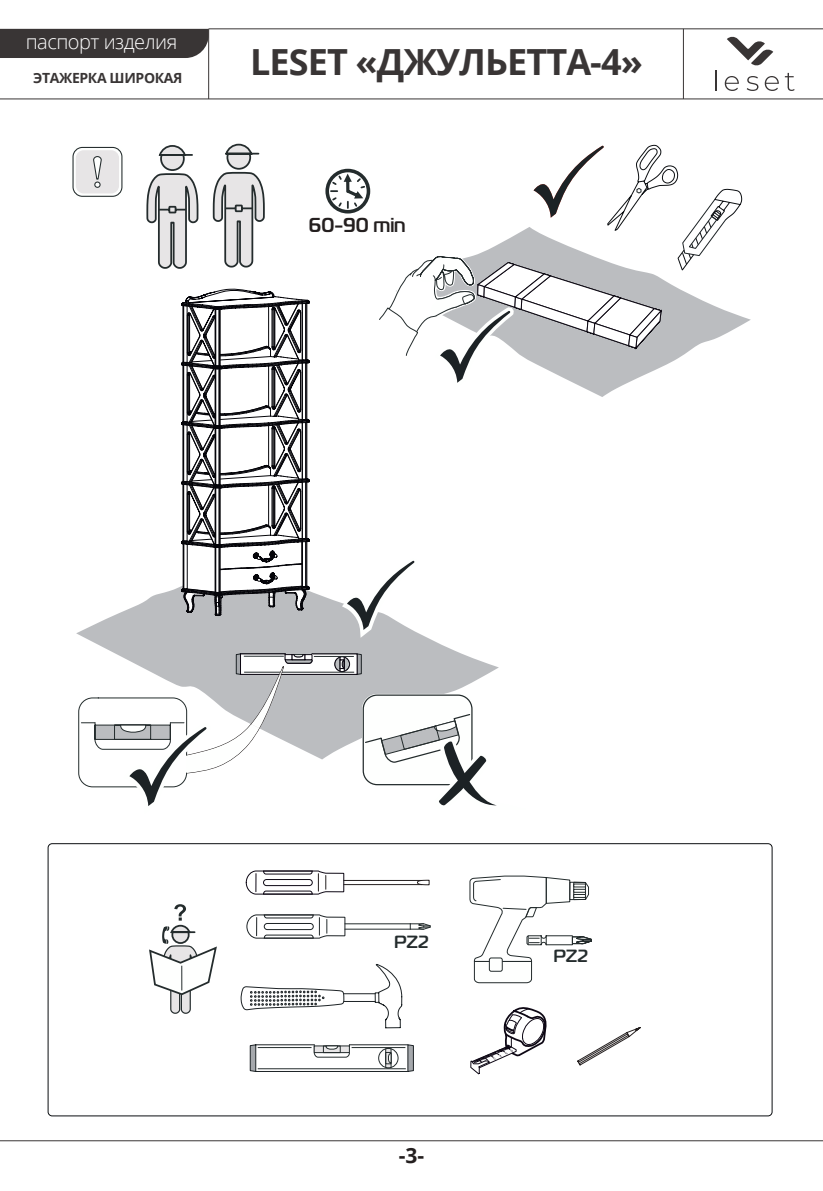
<style>
.page{position:relative;width:823px;height:1191px;background:#fff}
.page>*{position:absolute;margin:0;border:0;box-sizing:border-box;transform-origin:0 0}
.t1{font:700 36px "Open Sans";letter-spacing:-.025em;color:#393535}
.t2{font:700 21px "Open Sans";color:#241f1f}
.t3{font:700 20.2px "Magistral C";color:#241f1f}
.t4{font:300 20px "Open Sans";letter-spacing:-.025em;color:#fff}
.t5{font:700 17.6px "Magistral C";color:#242c2d}
.t6{font:700 14px "Open Sans";letter-spacing:-.025em;color:#393535}
</style>
<div class="page">
<hr style="left:0;top:1140px;width:822px;height:1px;background:#393535">
<hr style="left:714px;top:70px;width:2px;height:21px;background:#393535">
<svg style="left:724px;top:76px;width:14px;height:15px"></svg>
<svg style="left:746px;top:76px;width:12px;height:15px"></svg>
<svg style="left:764px;top:76px;width:14px;height:15px"></svg>
<svg style="left:784px;top:73px;width:10px;height:18px"></svg>
<svg style="left:727px;top:36px;width:45px;height:30px"></svg>
<div style="left:0;top:29px;width:208px;height:29px;background:#393535"></div>
<hr style="left:0;top:99px;width:822px;height:1px;background:#393535">
<hr style="left:208px;top:28px;width:614px;height:1px;background:#393535">
<hr style="left:208px;top:29px;width:1px;height:70px;background:#393535">
<hr style="left:682px;top:29px;width:1px;height:70px;background:#393535">
<svg style="left:266px;top:1044px;width:148px;height:28px"></svg>
<hr style="left:351px;top:1047px;width:54px;height:1px;background:#242c2d">
<hr style="left:257px;top:1047px;width:54px;height:1px;background:#242c2d">
<hr style="left:257px;top:1068px;width:148px;height:1px;background:#242c2d">
<svg style="left:345px;top:924px;width:64px;height:4px"></svg>
<hr style="left:345px;top:928px;width:65px;height:1px;background:#242c2d">
<hr style="left:345px;top:923px;width:65px;height:1px;background:#242c2d">
<svg style="left:409px;top:923px;width:21px;height:7px"></svg>
<svg style="left:266px;top:914px;width:79px;height:25px"></svg>
<svg style="left:469px;top:875px;width:123px;height:108px"></svg>
<svg style="left:374px;top:964px;width:28px;height:64px"></svg>
<svg style="left:266px;top:987px;width:78px;height:22px"></svg>
<hr style="left:343px;top:1001px;width:32px;height:1px;background:#1c2225">
<hr style="left:343px;top:993px;width:32px;height:1px;background:#1c2225">
<div style="left:160px;top:148px;width:24px;height:24px;border:2px solid #fff;border-radius:50%"></div>
<div style="left:161px;top:147px;width:23px;height:23px;background:#e7e5e6;border-radius:50%"></div>
<div style="left:160px;top:146px;width:25px;height:25px;border:2px solid #242c2d;border-radius:50%"></div>
<svg style="left:158px;top:145px;width:35px;height:12px"></svg>
<div style="left:325px;top:169px;width:45px;height:44px;border:4px solid #242c2d;border-radius:50%"></div>
<svg style="left:329px;top:174px;width:37px;height:36px"></svg>
<svg style="left:0;top:171px;width:266px;height:971px"></svg>
<svg style="left:213px;top:173px;width:51px;height:94px"></svg>
<div style="left:235px;top:205px;width:8px;height:7px;border:2px solid #242c2d"></div>
<div style="left:227px;top:147px;width:23px;height:24px;border:2px solid #fff;border-radius:50%"></div>
<div style="left:227px;top:146px;width:23px;height:23px;background:#e7e5e6;border-radius:50%"></div>
<div style="left:226px;top:145px;width:25px;height:25px;border:2px solid #242c2d;border-radius:50%"></div>
<svg style="left:225px;top:143px;width:35px;height:13px"></svg>
<svg style="left:470px;top:1007px;width:75px;height:67px"></svg>
<svg style="left:577px;top:1027px;width:64px;height:39px"></svg>
<svg style="left:416px;top:879px;width:13px;height:6px"></svg>
<svg style="left:245px;top:870px;width:99px;height:25px"></svg>
<hr style="left:343px;top:884px;width:78px;height:1px;background:#241f1f">
<hr style="left:343px;top:880px;width:78px;height:1px;background:#241f1f">
<svg style="left:71px;top:146px;width:53px;height:52px"></svg>
<div style="left:71px;top:145px;width:53px;height:54px;border:1px solid #fefffe;border-radius:10px"></div>
<div style="left:72px;top:147px;width:50px;height:50px;border:1px solid #242c2d;border-radius:9px"></div>
<div style="left:76px;top:150px;width:43px;height:43px;background:#e7e5e6;border-radius:8px"></div>
<div style="left:94px;top:181px;width:7px;height:7px;border:1px solid #242c2d;border-radius:50%"></div>
<svg style="left:93px;top:156px;width:9px;height:31px"></svg>
<svg style="left:379px;top:144px;width:363px;height:252px"></svg>
<svg style="left:78px;top:448px;width:421px;height:372px"></svg>
<svg style="left:181px;top:303px;width:128px;height:312px"></svg>
<svg style="left:186px;top:289px;width:88px;height:14px"></svg>
<p class="t4" style="left:26px;top:28px;width:153px">паспорт изделия</p>
<p class="t6" style="left:33px;top:68px;width:151px">ЭТАЖЕРКА ШИРОКАЯ</p>
<p class="t1" style="left:250px;top:37px;width:394px">LESET «ДЖУЛЬЕТТА-4»</p>
<p class="t3" style="left:308px;top:214px;width:99px">60-90 min</p>
<p class="t5" style="left:394px;top:931px;width:36px">PZ2</p>
<p class="t2" style="left:398px;top:1140px;width:27px">-3-</p>
<p class="t5" style="left:553px;top:945px;width:36px">PZ2</p>
</div>
